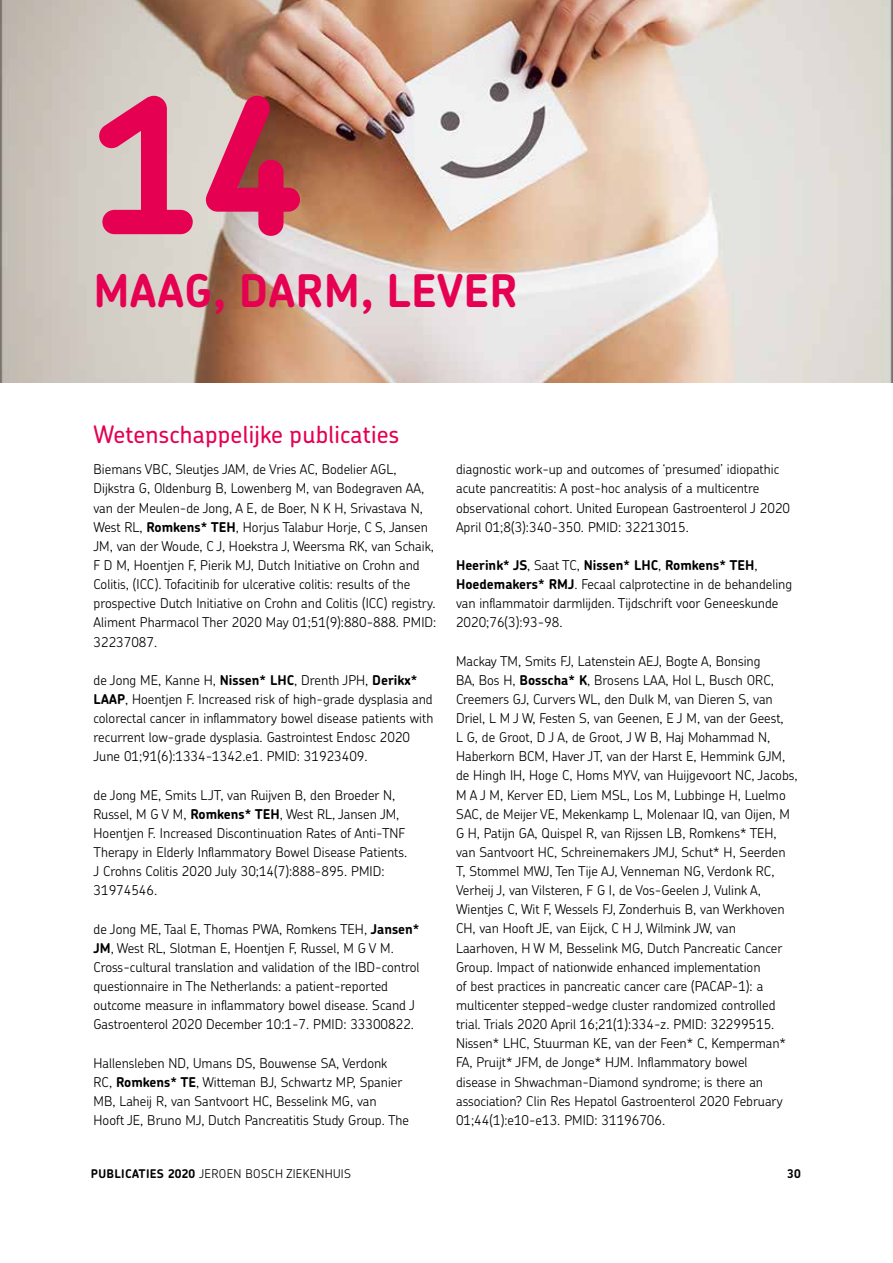
<style>
.page{position:relative;width:893px;height:1263px;background:#fff}
.page>*{position:absolute;margin:0;border:0;box-sizing:border-box;transform-origin:0 0}
.t1{font:700 187.5px "Chevin Pro";color:#e50051}
.t2{font:700 45px "Chevin Pro";letter-spacing:.01em;color:#e50051}
.t3{font:500 24px "Chevin Pro";letter-spacing:.01em;color:#e50051}
.t4{font:300 13.5px/19.2px "Chevin Pro";color:#000}
.t5{font:300 12px "Chevin Pro";letter-spacing:.025em;color:#000}
.t6{font:700 12px "Chevin Pro";color:#000}
.s1{font-weight:700}
</style>
<div class="page">
<img style="left:0;top:0;width:893px;height:383px">
<h1 class="t1" style="left:94px;top:43px;width:213px">14</h1>
<h2 class="t2" style="left:94px;top:261px;width:425px">MAAG, DARM, LEVER</h2>
<h3 class="t3" style="left:94px;top:418px;width:307px">Wetenschappelijke publicaties</h3>
<p class="t4" style="left:94px;top:459px;width:344px">Biemans VBC, Sleutjes JAM, de Vries AC, Bodelier AGL, Dijkstra G, Oldenburg B, Lowenberg M, van Bodegraven AA, van der Meulen-de Jong, A E, de Boer, N K H, Srivastava N, West RL, <span class="s1">Romkens* TEH</span>, Horjus Talabur Horje, C S, Jansen JM, van der Woude, C J, Hoekstra J, Weersma RK, van Schaik, F D M, Hoentjen F, Pierik MJ, Dutch Initiative on Crohn and Colitis, (ICC). Tofacitinib for ulcerative colitis: results of the prospective Dutch Initiative on Crohn and Colitis (ICC) registry.<br>Aliment Pharmacol Ther 2020 May 01;51(9):880-888. PMID:<br>32237087.</p>
<p class="t4" style="left:94px;top:670px;width:341px">de Jong ME, Kanne H, <span class="s1">Nissen* LHC</span>, Drenth JPH, <span class="s1">Derikx* LAAP</span>, Hoentjen F. Increased risk of high-grade dysplasia and colorectal cancer in inflammatory bowel disease patients with recurrent low-grade dysplasia. Gastrointest Endosc 2020<br>June 01;91(6):1334-1342.e1. PMID: 31923409.</p>
<p class="t4" style="left:94px;top:785px;width:315px">de Jong ME, Smits LJT, van Ruijven B, den Broeder N, Russel, M G V M, <span class="s1">Romkens* TEH</span>, West RL, Jansen JM, Hoentjen F. Increased Discontinuation Rates of Anti-TNF Therapy in Elderly Inflammatory Bowel Disease Patients.<br>J Crohns Colitis 2020 July 30;14(7):888-895. PMID:<br>31974546.</p>
<p class="t4" style="left:94px;top:919px;width:328px">de Jong ME, Taal E, Thomas PWA, Romkens TEH, <span class="s1">Jansen* JM</span>, West RL, Slotman E, Hoentjen F, Russel, M G V M.<br>Cross-cultural translation and validation of the IBD-control questionnaire in The Netherlands: a patient-reported outcome measure in inflammatory bowel disease. Scand J Gastroenterol 2020 December 10:1-7. PMID: 33300822.</p>
<p class="t4" style="left:94px;top:1052px;width:317px">Hallensleben ND, Umans DS, Bouwense SA, Verdonk RC, <span class="s1">Romkens* TE</span>, Witteman BJ, Schwartz MP, Spanier MB, Laheij R, van Santvoort HC, Besselink MG, van Hooft JE, Bruno MJ, Dutch Pancreatitis Study Group. The</p>
<p class="t4" style="left:456px;top:459px;width:336px">diagnostic work-up and outcomes of ‘presumed’ idiopathic acute pancreatitis: A post-hoc analysis of a multicentre observational cohort. United European Gastroenterol J 2020<br>April 01;8(3):340-350. PMID: 32213015.</p>
<p class="t4" style="left:456px;top:555px;width:338px"><span class="s1">Heerink* JS</span>, Saat TC, <span class="s1">Nissen* LHC</span>, <span class="s1">Romkens* TEH</span>, <span class="s1">Hoedemakers* RMJ</span>. Fecaal calprotectine in de behandeling van inflammatoir darmlijden. Tijdschrift voor Geneeskunde 2020;76(3):93-98.</p>
<p class="t4" style="left:456px;top:651px;width:343px">Mackay TM, Smits FJ, Latenstein AEJ, Bogte A, Bonsing<br>BA, Bos H, <span class="s1">Bosscha* K</span>, Brosens LAA, Hol L, Busch ORC, Creemers GJ, Curvers WL, den Dulk M, van Dieren S, van Driel, L M J W, Festen S, van Geenen, E J M, van der Geest,<br>L G, de Groot, D J A, de Groot, J W B, Haj Mohammad N, Haberkorn BCM, Haver JT, van der Harst E, Hemmink GJM, de Hingh IH, Hoge C, Homs MYV, van Huijgevoort NC, Jacobs, M A J M, Kerver ED, Liem MSL, Los M, Lubbinge H, Luelmo SAC, de Meijer VE, Mekenkamp L, Molenaar IQ, van Oijen, M G H, Patijn GA, Quispel R, van Rijssen LB, Romkens* TEH, van Santvoort HC, Schreinemakers JMJ, Schut* H, Seerden T, Stommel MWJ, Ten Tije AJ, Venneman NG, Verdonk RC, Verheij J, van Vilsteren, F G I, de Vos-Geelen J, Vulink A, Wientjes C, Wit F, Wessels FJ, Zonderhuis B, van Werkhoven CH, van Hooft JE, van Eijck, C H J, Wilmink JW, van Laarhoven, H W M, Besselink MG, Dutch Pancreatic Cancer Group. Impact of nationwide enhanced implementation<br>of best practices in pancreatic cancer care (PACAP-1): a multicenter stepped-wedge cluster randomized controlled trial. Trials 2020 April 16;21(1):334-z. PMID: 32299515.<br>Nissen* LHC, Stuurman KE, van der Feen* C, Kemperman* FA, Pruijt* JFM, de Jonge* HJM. Inflammatory bowel<br>disease in Shwachman-Diamond syndrome; is there an association? Clin Res Hepatol Gastroenterol 2020 February 01;44(1):e10-e13. PMID: 31196706.</p>
<p class="t5" style="left:91px;top:1166px;width:262px"><span class="s1">PUBLICATIES 2020</span> JEROEN BOSCH ZIEKENHUIS</p>
<p class="t6" style="left:787px;top:1166px;width:15px">30</p>
</div>
